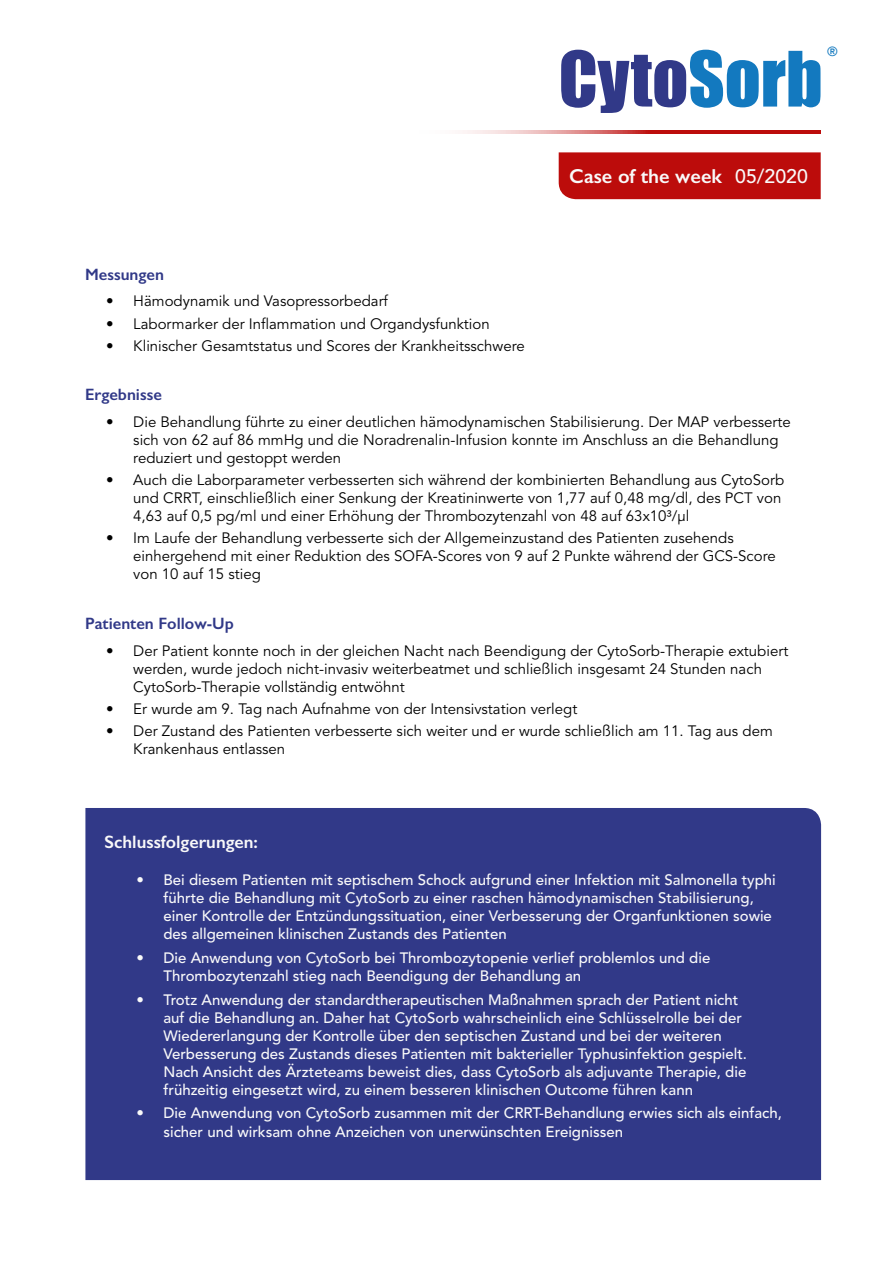
<style>
.page{position:relative;width:893px;height:1263px;background:#fff}
.page>*{position:absolute;margin:0;border:0;box-sizing:border-box;transform-origin:0 0}
.t1{font:70.5px "Impact";color:#313988}
.t2{font:600 20.25px "Gill Sans";color:#f9f9f9}
.t3{font:600 18px "Gill Sans";color:#f9f9f9}
.t4{font:600 16.5px "Gill Sans";color:#313988}
.t5{font:15px/18px "Avenir LT Std";color:#000}
.t6{font:500 15px/18px "Avenir LT Std";color:#f9f9f9}
.t7{font:500 13.2px "Avenir";color:#1379bf}
.s1{color:#1379bf}
.s2{font-family:"Avenir LT Std";font-weight:500;font-size:19.5px}
</style>
<div class="page">
<svg style="left:463px;top:130px;width:358px;height:4px"></svg>
<div style="left:559px;top:152px;width:262px;height:47px;background:#bc0c0b"></div>
<div style="left:85px;top:808px;width:736px;height:372px;background:#313988"></div>
<h1 class="t1" style="left:559px;top:24px;width:265px">Cyto<span class="s1">Sorb</span></h1>
<p class="t7" style="left:827px;top:40px;width:12px">®</p>
<h2 class="t2" style="left:569px;top:164px;width:240px">Case of the week <span class="s2">05/2020</span></h2>
<p class="t4" style="left:85px;top:264px;width:80px">Messungen</p>
<p class="t5" style="left:106px;top:293px;width:283px">• Hämodynamik und Vasopressorbedarf</p>
<p class="t5" style="left:106px;top:315px;width:385px">• Labormarker der Inflammation und Organdysfunktion</p>
<p class="t5" style="left:106px;top:337px;width:420px">• Klinischer Gesamtstatus und Scores der Krankheitsschwere</p>
<p class="t4" style="left:85px;top:385px;width:78px">Ergebnisse</p>
<p class="t5" style="left:133px;top:413px;width:659px;text-indent:-27px">• Die Behandlung führte zu einer deutlichen hämodynamischen Stabilisierung. Der MAP verbesserte sich von 62 auf 86 mmHg und die Noradrenalin-Infusion konnte im Anschluss an die Behandlung reduziert und gestoppt werden</p>
<p class="t5" style="left:133px;top:471px;width:652px;text-indent:-27px">• Auch die Laborparameter verbesserten sich während der kombinierten Behandlung aus CytoSorb und CRRT, einschließlich einer Senkung der Kreatininwerte von 1,77 auf 0,48 mg/dl, des PCT von<br>4,63 auf 0,5 pg/ml und einer Erhöhung der Thrombozytenzahl von 48 auf 63x10³/µl</p>
<p class="t5" style="left:133px;top:530px;width:644px;text-indent:-27px">• Im Laufe der Behandlung verbesserte sich der Allgemeinzustand des Patienten zusehends einhergehend mit einer Reduktion des SOFA-Scores von 9 auf 2 Punkte während der GCS-Score von 10 auf 15 stieg</p>
<p class="t4" style="left:85px;top:613px;width:150px">Patienten Follow-Up</p>
<p class="t5" style="left:133px;top:642px;width:657px;text-indent:-27px">• Der Patient konnte noch in der gleichen Nacht nach Beendigung der CytoSorb-Therapie extubiert werden, wurde jedoch nicht-invasiv weiterbeatmet und schließlich insgesamt 24 Stunden nach<br>CytoSorb-Therapie vollständig entwöhnt</p>
<p class="t5" style="left:106px;top:700px;width:473px">• Er wurde am 9. Tag nach Aufnahme von der Intensivstation verlegt</p>
<p class="t5" style="left:133px;top:722px;width:641px;text-indent:-27px">• Der Zustand des Patienten verbesserte sich weiter und er wurde schließlich am 11. Tag aus dem<br>Krankenhaus entlassen</p>
<p class="t3" style="left:105px;top:831px;width:155px">Schlussfolgerungen:</p>
<p class="t6" style="left:163px;top:871px;width:614px;text-indent:-27px">• Bei diesem Patienten mit septischem Schock aufgrund einer Infektion mit Salmonella typhi führte die Behandlung mit CytoSorb zu einer raschen hämodynamischen Stabilisierung, einer Kontrolle der Entzündungssituation, einer Verbesserung der Organfunktionen sowie des allgemeinen klinischen Zustands des Patienten</p>
<p class="t6" style="left:163px;top:949px;width:548px;text-indent:-27px">• Die Anwendung von CytoSorb bei Thrombozytopenie verlief problemlos und die<br>Thrombozytenzahl stieg nach Beendigung der Behandlung an</p>
<p class="t6" style="left:163px;top:991px;width:585px;text-indent:-27px">• Trotz Anwendung der standardtherapeutischen Maßnahmen sprach der Patient nicht auf die Behandlung an. Daher hat CytoSorb wahrscheinlich eine Schlüsselrolle bei der Wiedererlangung der Kontrolle über den septischen Zustand und bei der weiteren Verbesserung des Zustands dieses Patienten mit bakterieller Typhusinfektion gespielt.<br>Nach Ansicht des Ärzteteams beweist dies, dass CytoSorb als adjuvante Therapie, die frühzeitig eingesetzt wird, zu einem besseren klinischen Outcome führen kann</p>
<p class="t6" style="left:163px;top:1105px;width:620px;text-indent:-27px">• Die Anwendung von CytoSorb zusammen mit der CRRT-Behandlung erwies sich als einfach, sicher und wirksam ohne Anzeichen von unerwünschten Ereignissen</p>
</div>
